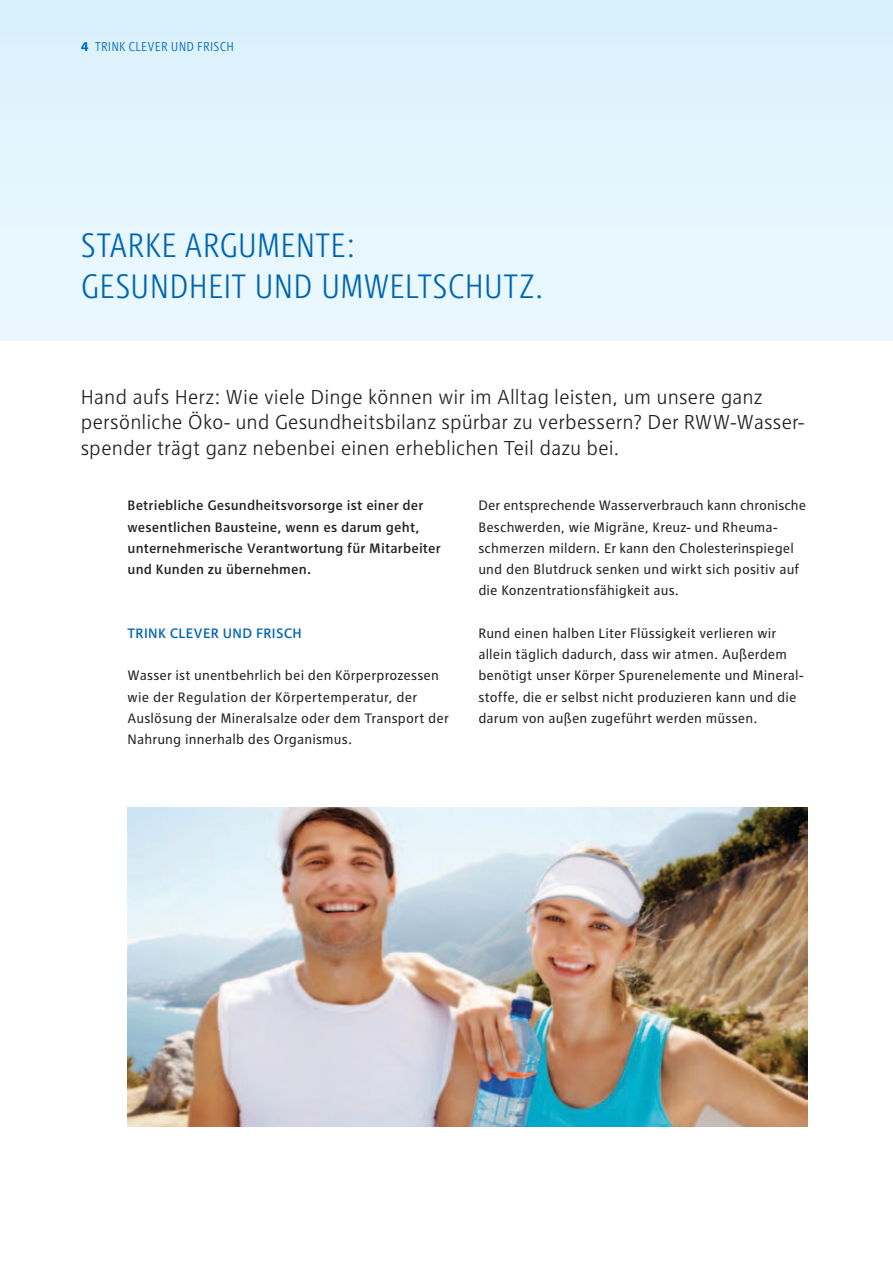
<style>
.page{position:relative;width:893px;height:1263px;background:#fff}
.page>*{position:absolute;margin:0;border:0;box-sizing:border-box;transform-origin:0 0}
.t1{font:300 condensed 35.25px/40.5px "RWE Headline";letter-spacing:.005em;color:#0066b3}
.t2{font:300 21px/25.5px "RWE Text";color:#231f20}
.t3{font:14.25px/21.3px "RWE Text";letter-spacing:.01em;color:#231f20}
.t4{font:500 14.25px/21.3px "RWE Text";letter-spacing:.015em;color:#231f20}
.t5{font:500 14.25px "RWE Text";letter-spacing:.02em;color:#0066b3}
.t6{font:300 condensed 13.5px "RWE Text";letter-spacing:.015em;color:#0066b3}
.s1{font-weight:700;font-stretch:normal}
</style>
<div class="page">
<div style="left:0;top:0;width:893px;height:340px;background:#e5f5fd"></div>
<img style="left:128px;top:808px;width:680px;height:319px">
<p class="t6" style="left:81px;top:39px;width:155px"><span class="s1">4</span> TRINK CLEVER UND FRISCH</p>
<h1 class="t1" style="left:81px;top:225px;width:465px">STARKE ARGUMENTE:<br>GESUNDHEIT UND UMWELTSCHUTZ.</h1>
<h2 class="t2" style="left:81px;top:384px;width:725px">Hand aufs Herz: Wie viele Dinge können wir im Alltag leisten, um unsere ganz persönliche Öko- und Gesundheitsbilanz spürbar zu verbessern? Der RWW-Wasser&shy;spender trägt ganz nebenbei einen erheblichen Teil dazu bei.</h2>
<p class="t4" style="left:128px;top:495px;width:315px">Betriebliche Gesundheitsvorsorge ist einer der wesentlichen Bausteine, wenn es darum geht, unternehmerische Verantwortung für Mitarbeiter und Kunden zu übernehmen.</p>
<p class="t5" style="left:128px;top:625px;width:176px">trink clever und frisch</p>
<p class="t3" style="left:128px;top:665px;width:323px">Wasser ist unentbehrlich bei den Körperprozessen wie der Regulation der Körpertemperatur, der Auslösung der Mineralsalze oder dem Transport der Nahrung innerhalb des Organismus.</p>
<p class="t3" style="left:478px;top:495px;width:329px">Der entsprechende Wasserverbrauch kann chronische Beschwerden, wie Migräne, Kreuz- und Rheuma&shy;schmerzen mildern. Er kann den Cholesterinspiegel und den Blutdruck senken und wirkt sich positiv auf die Konzentrationsfähigkeit aus.</p>
<p class="t3" style="left:478px;top:622px;width:326px">Rund einen halben Liter Flüssigkeit verlieren wir allein täglich dadurch, dass wir atmen. Außerdem benötigt unser Körper Spurenelemente und Mineral&shy;stoffe, die er selbst nicht produzieren kann und die darum von außen zugeführt werden müssen.</p>
</div>
